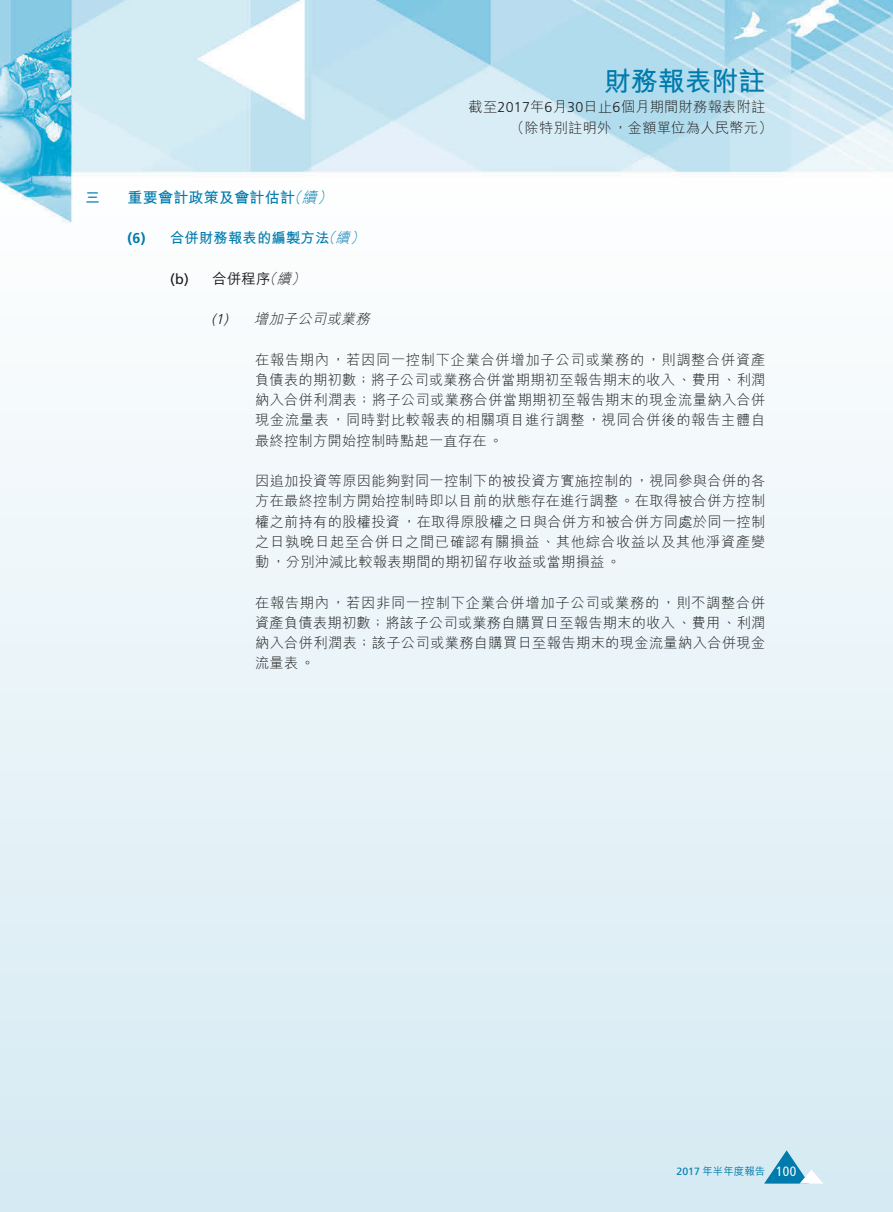
<style>
.page{position:relative;width:893px;height:1212px;background:#fff}
.page>*{position:absolute;margin:0;border:0;box-sizing:border-box;transform-origin:0 0}
.t1{font:700 27px "M Hei HK";letter-spacing:-.005em;color:#007bad}
.t2{font:700 15px "M Hei HK";letter-spacing:.015em;color:#007bad}
.t3{font:italic 300 15px "M Hei HK";color:#007bad}
.t4{font:300 14.25px/20.2px "M Hei HK";letter-spacing:.025em;color:#1c1c1b;text-align:justify}
.t5{font:700 14.25px "M Hei HK";letter-spacing:.015em;color:#007bad}
.t6{font:italic 300 14.25px "M Hei HK";color:#1c1c1b}
.t7{font:500 14.25px "M Hei HK";color:#1c1c1b}
.t8{font:700 14.25px "Frutiger LT Std";color:#007bad}
.t9{font:14.25px "Frutiger LT Std";color:#1c1c1b}
.t10{font:italic 300 14.25px "Frutiger LT Std";color:#1c1c1b}
.t11{font:italic 300 14.25px "M Hei HK";color:#007bad}
.t12{font:condensed 13.5px "Frutiger LT Std";color:#fff}
.t13{font:500 10.5px "M Hei HK";color:#007bad}
.s1{font-weight:300;font-style:italic}
.s2{font-family:"Frutiger LT Std"}
.s3{font-family:"Frutiger LT Std";font-weight:400}
</style>
<div class="page">
<img style="left:0;top:0;width:893px;height:168px">
<div style="left:0;top:168px;width:893px;height:1044px;background:linear-gradient(to bottom,#fdfefe,#d6eaf3)"></div>
<svg style="left:764px;top:1150px;width:59px;height:33px;background:#8dc4da"></svg>
<p class="t2" style="left:85px;top:186px;width:16px">三</p>
<p class="t2" style="left:128px;top:186px;width:195px">重要會計政策及會計估計<span class="s1">續</span></p>
<p class="t3" style="left:286px;top:187px;width:21px">（</p>
<p class="t3" style="left:317px;top:187px;width:21px">(</p>
<p class="t8" style="left:128px;top:230px;width:19px">6( )</p>
<p class="t5" style="left:170px;top:227px;width:186px">合併財務報表的編製方法<span class="s1">續</span></p>
<p class="t11" style="left:321px;top:228px;width:20px">（</p>
<p class="t11" style="left:350px;top:228px;width:20px">(</p>
<p class="t9" style="left:170px;top:270px;width:20px">b( )</p>
<p class="t7" style="left:213px;top:268px;width:84px">合併程序<span class="s1">續</span></p>
<p class="t6" style="left:262px;top:268px;width:20px">（</p>
<p class="t6" style="left:291px;top:268px;width:20px">(</p>
<p class="t10" style="left:211px;top:311px;width:17px">1(</p>
<p class="t10" style="left:224px;top:311px;width:9px">)</p>
<p class="t6" style="left:254px;top:309px;width:122px">增加子公司或業務</p>
<h1 class="t1" style="left:604px;top:61px;width:163px">財務報表附註</h1>
<p class="t4" style="left:510px;top:96px;width:264px;text-indent:-42px">截至<span class="s2">2017</span>年月<span class="s2">6 30</span>日止<span class="s2">6</span>個月期間財務報表附註（除特別註明外，金額單位為人民幣元(</p>
<p class="t4" style="left:255px;top:349px;width:512px">在報告期內，若因同一控制下企業合併增加子公司或業務的，則調整合併資產負債表的期初數；將子公司或業務合併當期期初至報告期末的收入、費用、利潤納入合併利潤表；將子公司或業務合併當期期初至報告期末的現金流量納入合併現金流量表，同時對比較報表的相關項目進行調整，視同合併後的報告主體自最終控制方開始控制時點起一直存在。</p>
<p class="t4" style="left:255px;top:470px;width:512px">因追加投資等原因能夠對同一控制下的被投資方實施控制的，視同參與合併的各方在最終控制方開始控制時即以目前的狀態存在進行調整。在取得被合併方控制權之前持有的股權投資，在取得原股權之日與合併方和被合併方同處於同一控制之日孰晚日起至合併日之間已確認有關損益、其他綜合收益以及其他淨資產變動，分別沖減比較報表期間的期初留存收益或當期損益。</p>
<p class="t4" style="left:255px;top:592px;width:512px">在報告期內，若因非同一控制下企業合併增加子公司或業務的，則不調整合併資產負債表期初數；將該子公司或業務自購買日至報告期末的收入、費用、利潤納入合併利潤表；該子公司或業務自購買日至報告期末的現金流量納入合併現金流量表。</p>
<p class="t13" style="left:677px;top:1164px;width:90px"><span class="s3">2017</span> 年半年度報告</p>
<p class="t12" style="left:776px;top:1163px;width:22px">100</p>
</div>
